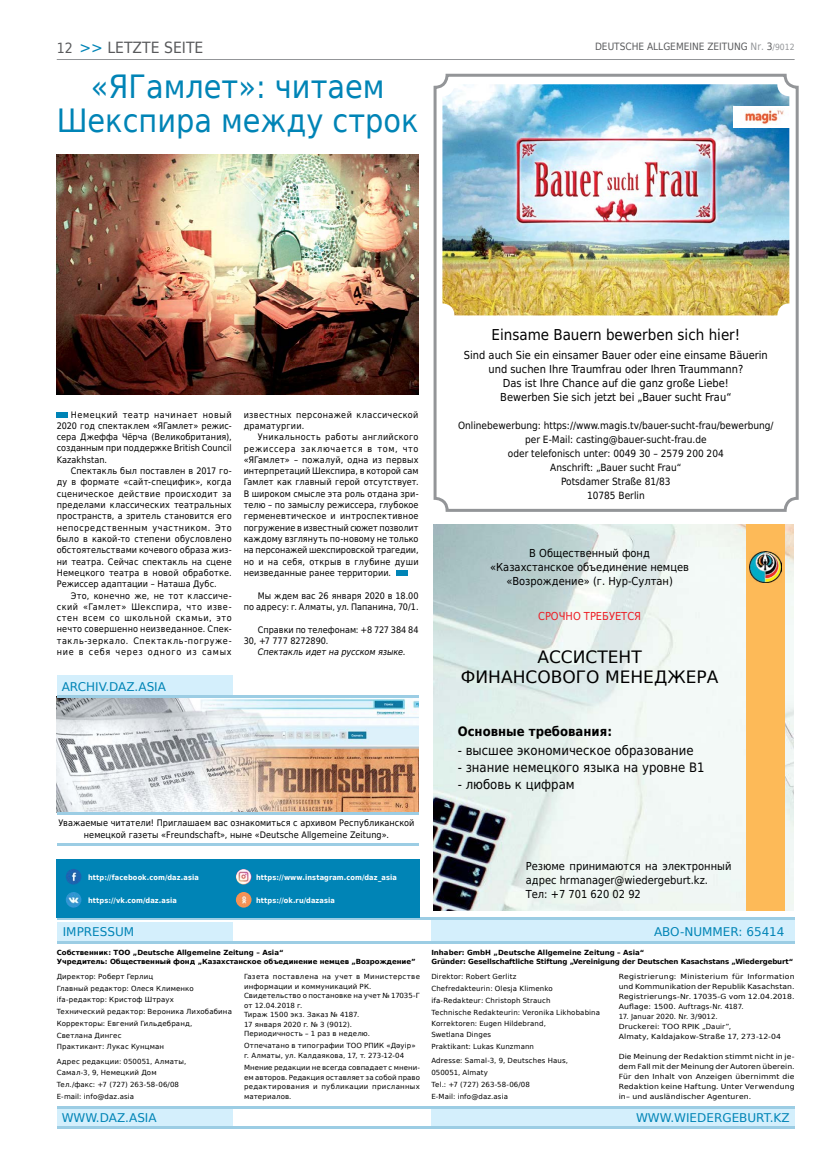
<style>
.page{position:relative;width:823px;height:1163px;background:#fff}
.page>*{position:absolute;margin:0;border:0;box-sizing:border-box;transform-origin:0 0}
.t1{font:32px/34px "DejaVu Sans";color:#0084b6;text-align:center;scale:.9 1}
.t2{font:17px/20.4px "DejaVu Sans";color:#000;text-align:center}
.t3{font:15.4px "DejaVu Sans";color:#58595b;scale:.91 1}
.t4{font:15px "DejaVu Sans Condensed";color:#000}
.t5{font:13px "DejaVu Sans Condensed";color:#000}
.t6{font:700 13px "DejaVu Sans Condensed";color:#000}
.t7{font:12px "DejaVu Sans";color:#0084b6}
.t8{font:11px/14px "DejaVu Sans Condensed";color:#000;text-align:center}
.t9{font:11px "DejaVu Sans Condensed";color:#ed1d24}
.t10{font:10px/14px "DejaVu Sans Condensed";color:#000;text-align:center}
.t11{font:10px "DejaVu Sans";color:#58595b;scale:.9 1}
.t12{font:9px/11.3px "DejaVu Sans Condensed";letter-spacing:.01em;color:#000;text-align:justify}
.t13{font:9px/11.3px "DejaVu Sans Condensed";letter-spacing:.04em;color:#000}
.t14{font:italic 9px "DejaVu Sans Condensed";letter-spacing:-.01em;color:#000}
.t15{font:700 7.3px "DejaVu Sans Condensed";letter-spacing:.015em;color:#fff}
.t16{font:7px/9.5px "DejaVu Sans";letter-spacing:.015em;color:#000}
.t17{font:7px/10px "DejaVu Sans";letter-spacing:.015em;color:#000;text-align:justify;scale:1.1 1}
.t18{font:700 7px/9px "DejaVu Sans";letter-spacing:-.01em;color:#000}
.s1{font-size:14px}
.s2{color:#0084b6}
.s3{color:#939598}
.s4{font-size:8.5px;color:#939598}
</style>
<div class="page">
<hr style="left:57px;top:59px;width:737px;height:1px;background:#939598">
<div style="left:431px;top:920px;width:363px;height:21px;background:#d4effc"></div>
<div style="left:57px;top:921px;width:175px;height:21px;background:#d4effc"></div>
<hr style="left:57px;top:941px;width:737px;height:2px;background:#9ccde4">
<hr style="left:57px;top:917px;width:737px;height:2px;background:#9ccde4">
<div style="left:431px;top:1106px;width:363px;height:21px;background:#d4effc"></div>
<div style="left:57px;top:1106px;width:175px;height:21px;background:#d4effc"></div>
<hr style="left:57px;top:1126px;width:737px;height:2px;background:#9ccde4">
<hr style="left:57px;top:1106px;width:737px;height:2px;background:#9ccde4">
<img style="left:57px;top:697px;width:361px;height:115px">
<div style="left:57px;top:675px;width:175px;height:21px;background:#d4effc"></div>
<hr style="left:57px;top:695px;width:361px;height:2px;background:#9ccde4">
<hr style="left:57px;top:812px;width:361px;height:2px;background:#9ccde4">
<hr style="left:57px;top:843px;width:361px;height:2px;background:#9ccde4">
<div style="left:433px;top:74px;width:365px;height:438px;border:3px solid #939598;border-radius:12px"></div>
<img style="left:442px;top:84px;width:346px;height:231px">
<div style="left:732px;top:106px;width:56px;height:22px;background:#fff"></div>
<img style="left:745px;top:109px;width:39px;height:16px">
<img style="left:433px;top:524px;width:360px;height:386px">
<div style="left:745px;top:524px;width:39px;height:386px;background:#fdba58"></div>
<img style="left:749px;top:551px;width:31px;height:31px">
<div style="left:57px;top:858px;width:363px;height:59px;background:#0084b6"></div>
<img style="left:66px;top:868px;width:15px;height:16px;border-radius:8px">
<img style="left:66px;top:891px;width:15px;height:16px;border-radius:8px">
<img style="left:236px;top:891px;width:15px;height:16px;border-radius:8px">
<img style="left:236px;top:868px;width:15px;height:16px;border-radius:8px">
<img style="left:57px;top:154px;width:361px;height:241px">
<div style="left:57px;top:412px;width:11px;height:5px;background:#0084b6"></div>
<div style="left:395px;top:570px;width:12px;height:5px;background:#0084b6"></div>
<h3 class="t3" style="left:57px;top:35px;width:163px"><span class="s1">12</span> <span class="s2">&gt;&gt;</span> LETZTE SEITE</h3>
<h1 class="t1" style="left:57px;top:68px;width:403px">«ЯГамлет»: читаем<br>Шекспира между строк</h1>
<p class="t11" style="left:594px;top:38px;width:223px">DEUTSCHE ALLGEMEINE ZEITUNG <span class="s3">Nr.</span> 3<span class="s4">/9012</span></p>
<p class="t12" style="left:57px;top:408px;width:176px;text-indent:14px">Немецкий театр начинает новый 2020 год спектаклем «ЯГамлет» режис&shy;сера Джеффа Чёрча (Великобритания), созданным при поддержке British Council Kazakhstan.</p>
<p class="t12" style="left:57px;top:464px;width:176px;text-indent:14px">Спектакль был поставлен в 2017 го&shy;ду в формате «сайт-специфик», когда сценическое действие происходит за пределами классических театральных пространств, а зритель становится его непосредственным участником. Это было в какой-то степени обусловлено обстоятельствами кочевого образа жиз&shy;ни театра. Сейчас спектакль на сцене Немецкого театра в новой обработке.<br>Режиссер адаптации – Наташа Дубс.</p>
<p class="t12" style="left:57px;top:589px;width:176px;text-indent:14px">Это, конечно же, не тот классиче&shy;ский «Гамлет» Шекспира, что изве&shy;стен всем со школьной скамьи, это нечто совершенно неизведанное. Спек&shy;такль-зеркало. Спектакль-погруже&shy;ние в себя через одного из самых</p>
<h3 class="t7" style="left:62px;top:676px;width:106px">ARCHIV.DAZ.ASIA</h3>
<p class="t13" style="left:243px;top:408px;width:176px">известных персонажей классической драматургии.</p>
<p class="t12" style="left:243px;top:431px;width:176px;text-indent:14px">Уникальность работы английского режиссера заключается в том, что «ЯГамлет» – пожалуй, одна из первых интерпретаций Шекспира, в которой сам Гамлет как главный герой отсутствует.<br>В широком смысле эта роль отдана зри&shy;телю – по замыслу режиссера, глубокое герменевтическое и интроспективное погружение в известный сюжет позволит каждому взглянуть по-новому не только на персонажей шекспировской трагедии, но и на себя, открыв в глубине души неизведанные ранее территории.</p>
<p class="t12" style="left:243px;top:589px;width:176px;text-align:right">Мы ждем вас 26 января 2020 в 18.00<br>по адресу: г. Алматы, ул. Папанина, 70/1.</p>
<p class="t12" style="left:243px;top:623px;width:176px;text-indent:14px">Справки по телефонам: +8 727 384 84<br>30, +7 777 8272890.</p>
<p class="t14" style="left:258px;top:645px;width:149px">Спектакль идет на русском языке.</p>
<p class="t12" style="left:58px;top:816px;width:357px;text-align:center">Уважаемые читатели! Приглашаем вас ознакомиться с архивом Республиканской немецкой газеты «Freundschaft», ныне «Deutsche Allgemeine Zeitung».</p>
<p class="t15" style="left:88px;top:871px;width:112px">http://facebook.com/daz.asia</p>
<p class="t15" style="left:88px;top:893px;width:90px">https://vk.com/daz.asia</p>
<p class="t15" style="left:256px;top:871px;width:142px">https://www.instagram.com/daz_asia</p>
<p class="t15" style="left:256px;top:893px;width:80px">https://ok.ru/dazasia</p>
<h3 class="t4" style="left:491px;top:322px;width:250px">Einsame Bauern bewerben sich hier!</h3>
<p class="t8" style="left:463px;top:348px;width:305px">Sind auch Sie ein einsamer Bauer oder eine einsame Bäuerin und suchen Ihre Traumfrau oder Ihren Traummann?<br>Das ist Ihre Chance auf die ganz große Liebe!<br>Bewerben Sie sich jetzt bei „Bauer sucht Frau“</p>
<p class="t10" style="left:458px;top:418px;width:317px">Onlinebewerbung: https://www.magis.tv/bauer-sucht-frau/bewerbung/ per E-Mail: casting@bauer-sucht-frau.de<br>oder telefonisch unter: 0049 30 – 2579 200 204<br>Anschrift: „Bauer sucht Frau“<br>Potsdamer Straße 81/83<br>10785 Berlin</p>
<p class="t8" style="left:490px;top:545px;width:200px">В Общественный фонд «Казахстанское объединение немцев «Возрождение» (г. Нур-Султан)</p>
<p class="t9" style="left:537px;top:607px;width:104px">СРОЧНО ТРЕБУЕТСЯ</p>
<h2 class="t2" style="left:460px;top:645px;width:259px">АССИСТЕНТ<br>ФИНАНСОВОГО МЕНЕДЖЕРА</h2>
<h3 class="t6" style="left:457px;top:720px;width:156px">Основные требования:</h3>
<h3 class="t5" style="left:457px;top:740px;width:237px">- высшее экономическое образование</h3>
<h3 class="t5" style="left:457px;top:757px;width:248px">- знание немецкого языка на уровне В1</h3>
<h3 class="t5" style="left:457px;top:774px;width:118px">- любовь к цифрам</h3>
<p class="t8" style="left:525px;top:858px;width:207px;text-align:left">Резюме принимаются на электронный адрес hrmanager@wiedergeburt.kz.<br>Тел: +7 701 620 02 92</p>
<h3 class="t7" style="left:63px;top:922px;width:73px">IMPRESSUM</h3>
<h3 class="t7" style="left:653px;top:921px;width:132px">ABO-NUMMER: 65414</h3>
<p class="t18" style="left:57px;top:947px;width:360px">Собственник: ТОО „Deutsche Allgemeine Zeitung – Asia“<br>Учредитель: Общественный фонд „Казахстанское объединение немцев „Возрождение”</p>
<p class="t18" style="left:431px;top:947px;width:363px">Inhaber: GmbH „Deutsche Allgemeine Zeitung – Asia“<br>Gründer: Gesellschaftliche Stiftung „Vereinigung der Deutschen Kasachstans „Wiedergeburt“</p>
<p class="t16" style="left:57px;top:970px;width:177px;line-height:11.7px">Директор: Роберт Герлиц<br>Главный редактор: Олеся Клименко ifa-редактор: Кристоф Штраух<br>Технический редактор: Вероника Лихобабина<br>Корректоры: Евгений Гильдебранд,<br>Светлана Дингес<br>Практикант: Лукас Кунцман</p>
<p class="t16" style="left:57px;top:1054px;width:131px;line-height:11.7px">Адрес редакции: 050051, Алматы,<br>Самал-3, 9, Немецкий Дом<br>Тел./факс: +7 (727) 263-58-06/08<br>E-mail: info@daz.asia</p>
<p class="t16" style="left:431px;top:970px;width:170px;line-height:11.8px">Direktor: Robert Gerlitz<br>Chefredakteurin: Olesja Klimenko ifa-Redakteur: Christoph Strauch<br>Technische Redakteurin: Veronika Likhobabina Korrektoren: Eugen Hildebrand,</p>
<p class="t16" style="left:431px;top:1027px;width:104px;line-height:11.8px">Swetlana Dinges<br>Praktikant: Lukas Kunzmann</p>
<p class="t16" style="left:431px;top:1054px;width:138px;line-height:11.8px">Adresse: Samal-3, 9, Deutsches Haus,<br>050051, Almaty<br>Tel.: +7 (727) 263-58-06/08<br>E-Mail: info@daz.asia</p>
<p class="t17" style="left:618px;top:971px;width:161px">Registrierung: Ministerium für Information und Kommunikation der Republik Kasachstan.<br>Registrierungs-Nr. 17035-G vom 12.04.2018.<br>Auflage: 1500. Auftrags-Nr. 4187.</p>
<p class="t16" style="left:618px;top:1010px;width:164px;line-height:10px">17. Januar 2020. Nr. 3/9012.<br>Druckerei: TOO RPIK „Dauir”,<br>Almaty, Kaldajakow-Straße 17, 273-12-04</p>
<p class="t17" style="left:618px;top:1050px;width:161px">Die Meinung der Redaktion stimmt nicht in je&shy;dem Fall mit der Meinung der Autoren überein.<br>Für den Inhalt von Anzeigen übernimmt die Redaktion keine Haftung. Unter Verwendung in– und ausländischer Agenturen.</p>
<p class="t16" style="left:244px;top:971px;width:177px">Газета поставлена на учет в Министерстве информации и коммуникаций РК.<br>Свидетельство о постановке на учет № 17035-Г от 12.04.2018 г.<br>Тираж 1500 экз. Заказ № 4187.<br>17 января 2020 г. № 3 (9012).<br>Периодичность – 1 раз в неделю.</p>
<p class="t16" style="left:244px;top:1040px;width:173px">Отпечатано в типографии ТОО РПИК «Дәуір» г. Алматы, ул. Калдаякова, 17, т. 273-12-04</p>
<p class="t16" style="left:244px;top:1062px;width:177px;text-align:justify">Мнение редакции не всегда совпадает с мнени&shy;ем авторов. Редакция оставляет за собой право редактирования и публикации присланных материалов.</p>
<h3 class="t7" style="left:62px;top:1107px;width:96px">WWW.DAZ.ASIA</h3>
<h3 class="t7" style="left:635px;top:1107px;width:155px">WWW.WIEDERGEBURT.KZ</h3>
</div>
